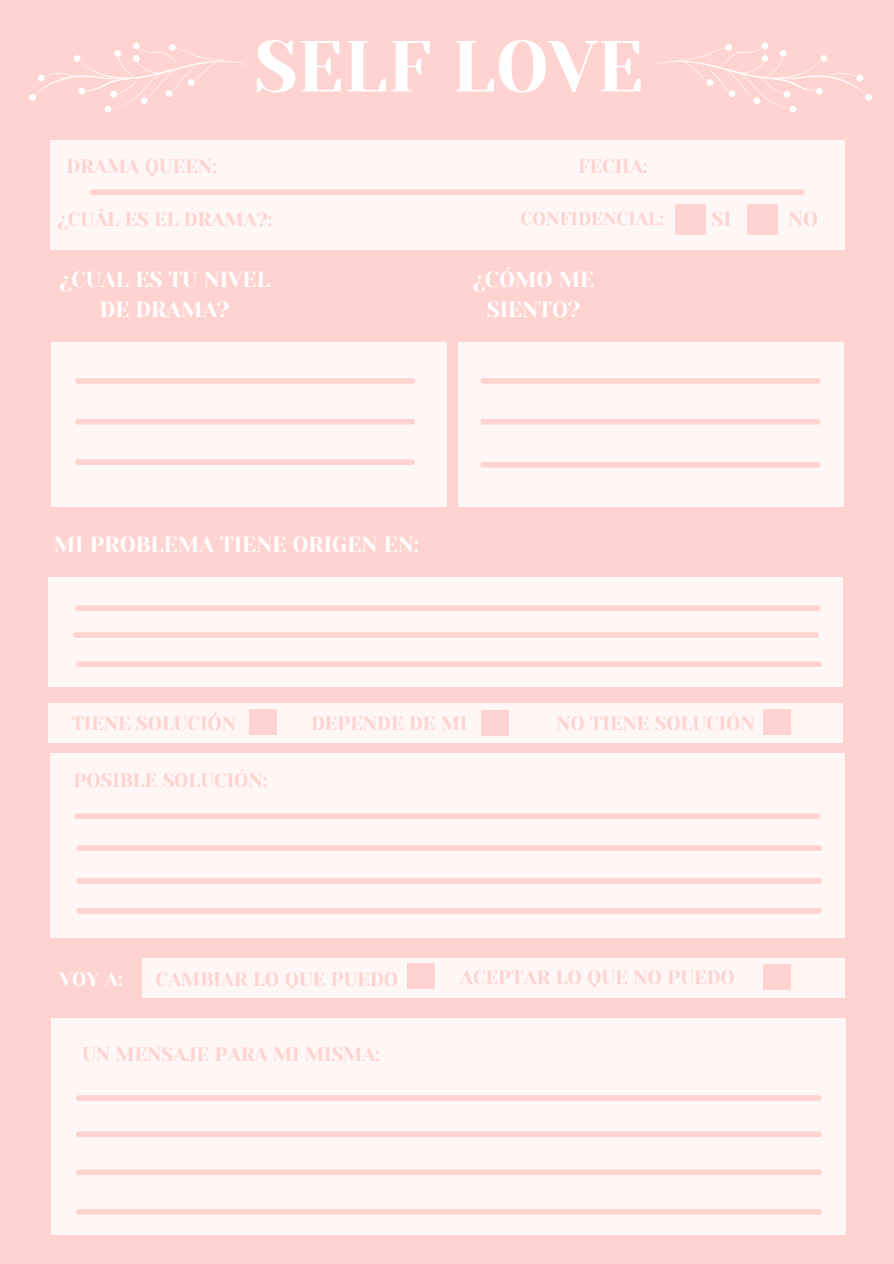
<style>
.page{position:relative;width:894px;height:1264px;background:#fff}
.page>*{position:absolute;margin:0;border:0;box-sizing:border-box;transform-origin:0 0}
.t1{font:72px "Yeseva One";color:#fff}
.t2{font:21.75px/30.5px "Yeseva One";color:#fff;text-align:center}
.t3{font:20.25px "Yeseva One";color:#ffd3cf}
.t4{font:19.35px "Yeseva One";color:#ffd3cf}
.t5{font:19.35px "Yeseva One";color:#fff}
.t6{font:18.45px "Yeseva One";color:#ffd3cf}
</style>
<div class="page">
<div style="left:0;top:0;width:893px;height:1263px;background:#ffd3cf"></div>
<div style="left:51px;top:140px;width:793px;height:110px;background:#fff6f6"></div>
<div style="left:92px;top:189px;width:710px;height:6px;background:#ffd3cf"></div>
<div style="left:29px;top:94px;width:7px;height:7px;background:#fff;border-radius:50%"></div>
<svg style="left:32px;top:43px;width:217px;height:69px"></svg>
<div style="left:864px;top:94px;width:7px;height:7px;background:#fff;border-radius:50%"></div>
<div style="left:789px;top:106px;width:7px;height:6px;background:#fff;border-radius:50%"></div>
<div style="left:761px;top:43px;width:7px;height:6px;background:#fff;border-radius:50%"></div>
<svg style="left:652px;top:44px;width:216px;height:65px"></svg>
<div style="left:52px;top:342px;width:395px;height:165px;background:#fff6f6"></div>
<div style="left:675px;top:204px;width:30px;height:30px;background:#ffd3cf"></div>
<div style="left:747px;top:204px;width:30px;height:30px;background:#ffd3cf"></div>
<div style="left:458px;top:342px;width:385px;height:165px;background:#fff6f6"></div>
<div style="left:49px;top:577px;width:793px;height:110px;background:#fff6f6"></div>
<div style="left:78px;top:378px;width:334px;height:6px;background:#ffd3cf"></div>
<div style="left:78px;top:419px;width:334px;height:5px;background:#ffd3cf"></div>
<div style="left:78px;top:459px;width:334px;height:6px;background:#ffd3cf"></div>
<div style="left:483px;top:378px;width:334px;height:6px;background:#ffd3cf"></div>
<div style="left:483px;top:419px;width:334px;height:5px;background:#ffd3cf"></div>
<div style="left:483px;top:462px;width:334px;height:5px;background:#ffd3cf"></div>
<div style="left:78px;top:605px;width:739px;height:6px;background:#ffd3cf"></div>
<div style="left:76px;top:632px;width:739px;height:6px;background:#ffd3cf"></div>
<div style="left:79px;top:661px;width:739px;height:6px;background:#ffd3cf"></div>
<div style="left:49px;top:703px;width:793px;height:40px;background:#fff6f6"></div>
<div style="left:249px;top:708px;width:27px;height:26px;background:#ffd3cf"></div>
<div style="left:51px;top:752px;width:793px;height:185px;background:#fff6f6"></div>
<div style="left:481px;top:710px;width:27px;height:26px;background:#ffd3cf"></div>
<div style="left:763px;top:708px;width:27px;height:26px;background:#ffd3cf"></div>
<div style="left:77px;top:813px;width:740px;height:6px;background:#ffd3cf"></div>
<div style="left:79px;top:845px;width:740px;height:5px;background:#ffd3cf"></div>
<div style="left:79px;top:878px;width:740px;height:5px;background:#ffd3cf"></div>
<div style="left:79px;top:908px;width:740px;height:5px;background:#ffd3cf"></div>
<div style="left:142px;top:958px;width:702px;height:39px;background:#fff6f6"></div>
<div style="left:407px;top:963px;width:27px;height:25px;background:#ffd3cf"></div>
<div style="left:763px;top:964px;width:27px;height:26px;background:#ffd3cf"></div>
<div style="left:52px;top:1018px;width:793px;height:216px;background:#fff6f6"></div>
<div style="left:79px;top:1095px;width:739px;height:5px;background:#ffd3cf"></div>
<div style="left:79px;top:1131px;width:740px;height:6px;background:#ffd3cf"></div>
<div style="left:79px;top:1169px;width:739px;height:6px;background:#ffd3cf"></div>
<div style="left:79px;top:1208px;width:740px;height:6px;background:#ffd3cf"></div>
<p class="t1" style="left:254px;top:26px;width:390px">SELF LOVE</p>
<p class="t4" style="left:66px;top:155px;width:152px">DRAMA QUEEN:</p>
<p class="t4" style="left:57px;top:208px;width:216px">¿CUÂL ES EL DRAMA?:</p>
<p class="t4" style="left:578px;top:155px;width:71px">FECHA:</p>
<p class="t6" style="left:520px;top:208px;width:145px">CONFIDENCIAL:</p>
<p class="t3" style="left:711px;top:207px;width:21px">SI</p>
<p class="t3" style="left:788px;top:207px;width:32px">NO</p>
<p class="t2" style="left:59px;top:264px;width:212px">¿CUAL ES TU NIVEL<br>DE DRAMA?</p>
<p class="t2" style="left:472px;top:264px;width:123px">¿CÓMO ME<br>SIENTO?</p>
<p class="t2" style="left:54px;top:529px;width:366px">MI PROBLEMA TIENE ORIGEN EN:</p>
<p class="t4" style="left:72px;top:712px;width:166px">TIENE SOLUCIÓN</p>
<p class="t4" style="left:311px;top:712px;width:158px">DEPENDE DE MI</p>
<p class="t4" style="left:556px;top:712px;width:200px">NO TIENE SOLUCIÓN</p>
<p class="t4" style="left:73px;top:768px;width:195px">POSIBLE SOLUCIÓN:</p>
<p class="t5" style="left:59px;top:968px;width:65px">VOY A:</p>
<p class="t4" style="left:155px;top:968px;width:244px">CAMBIAR LO QUE PUEDO</p>
<p class="t4" style="left:460px;top:966px;width:276px">ACEPTAR LO QUE NO PUEDO</p>
<p class="t4" style="left:82px;top:1043px;width:299px">UN MENSAJE PARA MI MISMA:</p>
</div>
